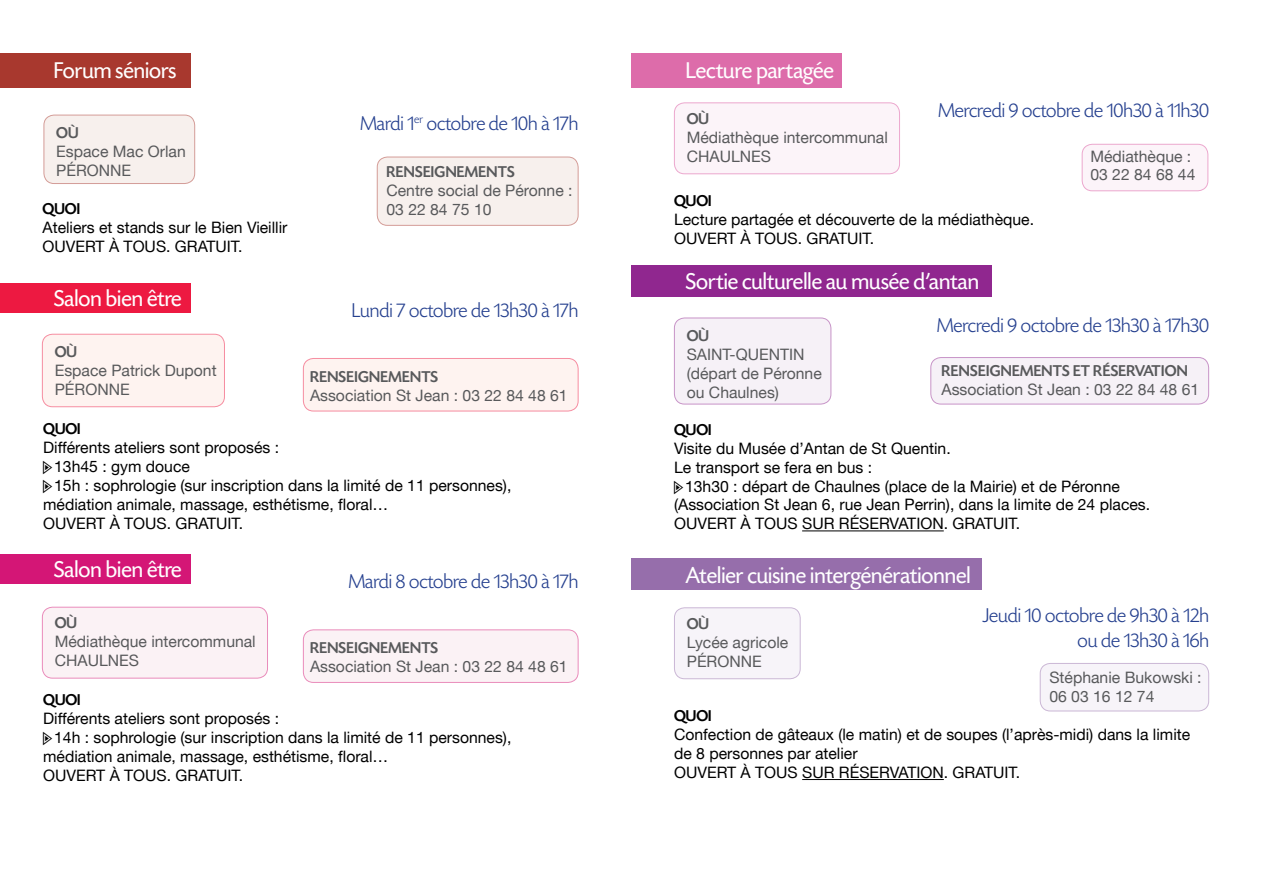
<style>
.page{position:relative;width:1263px;height:893px;background:#fff}
.page>*{position:absolute;margin:0;border:0;box-sizing:border-box;transform-origin:0 0}
.t1{font:24px "Today SHOP";color:#fff}
.t2{font:300 21px "Today SHOP";color:#25408f}
.t3{font:500 16.5px "Today SHOP";letter-spacing:.02em;color:#58595b}
.t4{font:500 16.5px "Today SHOP";color:#000}
.t5{font:15.75px/18.9px "Helvetica Neue LT";color:#000}
.t6{font:15.75px/18.9px "Helvetica Neue LT";color:#58595b}
.s1{font-family:"Pointers";font-size:15px}
</style>
<div class="page">
<div style="left:0;top:283px;width:191px;height:30px;background:#ed1941"></div>
<div style="left:0;top:554px;width:191px;height:30px;background:#d41676"></div>
<hr style="left:802px;top:779px;width:142px;height:1px;background:#000">
<hr style="left:802px;top:530px;width:142px;height:1px;background:#000">
<div style="left:0;top:54px;width:191px;height:34px;background:#a8382e"></div>
<div style="left:631px;top:54px;width:211px;height:34px;background:#dd6caa"></div>
<div style="left:631px;top:558px;width:351px;height:32px;background:#966eab"></div>
<div style="left:631px;top:265px;width:361px;height:32px;background:#90278f"></div>
<div style="left:44px;top:115px;width:151px;height:69px;background:#f7f0ed;border-radius:10px"></div>
<div style="left:44px;top:115px;width:151px;height:69px;border:1px solid #a8382e;border-radius:10px"></div>
<div style="left:674px;top:318px;width:157px;height:86px;background:#f6f1f7;border-radius:10px"></div>
<div style="left:674px;top:318px;width:157px;height:86px;border:1px solid #90278f;border-radius:10px"></div>
<div style="left:42px;top:334px;width:182px;height:73px;background:#fef3f0;border-radius:10px"></div>
<div style="left:42px;top:334px;width:183px;height:73px;border:1px solid #ed1941;border-radius:10px"></div>
<div style="left:42px;top:607px;width:225px;height:71px;background:#fbf2f5;border-radius:10px"></div>
<div style="left:42px;top:607px;width:226px;height:71px;border:1px solid #d41676;border-radius:10px"></div>
<div style="left:377px;top:157px;width:201px;height:68px;background:#f7f0ed;border-radius:10px"></div>
<div style="left:377px;top:157px;width:201px;height:69px;border:1px solid #a8382e;border-radius:10px"></div>
<div style="left:1082px;top:144px;width:126px;height:47px;background:#fcf4f9;border-radius:10px"></div>
<div style="left:1082px;top:144px;width:126px;height:47px;border:1px solid #d94e9c;border-radius:10px"></div>
<div style="left:1040px;top:663px;width:169px;height:48px;background:#f7f4f9;border-radius:10px"></div>
<div style="left:1040px;top:663px;width:169px;height:48px;border:1px solid #966eab;border-radius:10px"></div>
<div style="left:931px;top:358px;width:278px;height:46px;background:#f6f1f7;border-radius:10px"></div>
<div style="left:930px;top:357px;width:279px;height:47px;border:1px solid #90278f;border-radius:10px"></div>
<div style="left:303px;top:358px;width:275px;height:53px;background:#fef3f0;border-radius:10px"></div>
<div style="left:303px;top:358px;width:275px;height:53px;border:1px solid #ed1941;border-radius:10px"></div>
<div style="left:303px;top:630px;width:275px;height:52px;background:#fbf2f5;border-radius:10px"></div>
<div style="left:303px;top:629px;width:275px;height:54px;border:1px solid #d41676;border-radius:10px"></div>
<div style="left:674px;top:103px;width:225px;height:71px;background:#fcf4f9;border-radius:10px"></div>
<div style="left:674px;top:102px;width:226px;height:72px;border:1px solid #d94e9c;border-radius:10px"></div>
<div style="left:674px;top:608px;width:126px;height:71px;background:#f7f4f9;border-radius:10px"></div>
<div style="left:674px;top:607px;width:126px;height:72px;border:1px solid #966eab;border-radius:10px"></div>
<p class="t1" style="left:54px;top:58px;width:124px">Forum séniors</p>
<p class="t1" style="left:686px;top:58px;width:150px">Lecture partagée</p>
<p class="t3" style="left:56px;top:124px;width:24px">OÙ</p>
<p class="t6" style="left:56px;top:142px;width:131px">Espace Mac Orlan</p>
<p class="t6" style="left:56px;top:160px;width:76px">PÉRONNE</p>
<p class="t4" style="left:43px;top:200px;width:39px">QUOI</p>
<p class="t5" style="left:43px;top:218px;width:247px">Ateliers et stands sur le Bien Vieillir</p>
<p class="t5" style="left:43px;top:237px;width:202px">OUVERT À TOUS. GRATUIT.</p>
<p class="t1" style="left:54px;top:285px;width:129px">Salon bien être</p>
<p class="t3" style="left:55px;top:343px;width:24px">OÙ</p>
<p class="t6" style="left:55px;top:361px;width:163px">Espace Patrick Dupont</p>
<p class="t6" style="left:55px;top:380px;width:76px">PÉRONNE</p>
<p class="t2" style="left:361px;top:112px;width:219px">Mardi 1<sup>er</sup> octobre de 10h à 17h</p>
<p class="t3" style="left:386px;top:164px;width:130px">RENSEIGNEMENTS</p>
<p class="t6" style="left:386px;top:181px;width:188px">Centre social de Péronne :<br>03 22 84 75 10</p>
<p class="t2" style="left:352px;top:299px;width:228px">Lundi 7 octobre de 13h30 à 17h</p>
<p class="t3" style="left:310px;top:368px;width:130px">RENSEIGNEMENTS</p>
<p class="t6" style="left:310px;top:386px;width:259px">Association St Jean : 03 22 84 48 61</p>
<p class="t4" style="left:43px;top:420px;width:39px">QUOI</p>
<p class="t5" style="left:43px;top:438px;width:237px">Différents ateliers sont proposés :</p>
<p class="t5" style="left:43px;top:457px;width:148px"><span class="s1">g</span>13h45 : gym douce</p>
<p class="t5" style="left:43px;top:475px;width:470px"><span class="s1">g</span>15h : sophrologie (sur inscription dans la limité de 11 personnes), médiation animale, massage, esthétisme, floral…</p>
<p class="t5" style="left:43px;top:513px;width:202px">OUVERT À TOUS. GRATUIT.</p>
<p class="t1" style="left:54px;top:557px;width:129px">Salon bien être</p>
<p class="t3" style="left:55px;top:615px;width:24px">OÙ</p>
<p class="t6" style="left:55px;top:632px;width:203px">Médiathèque intercommunal</p>
<p class="t6" style="left:55px;top:651px;width:86px">CHAULNES</p>
<p class="t2" style="left:349px;top:570px;width:231px">Mardi 8 octobre de 13h30 à 17h</p>
<p class="t3" style="left:310px;top:639px;width:130px">RENSEIGNEMENTS</p>
<p class="t6" style="left:310px;top:657px;width:259px">Association St Jean : 03 22 84 48 61</p>
<p class="t4" style="left:43px;top:692px;width:39px">QUOI</p>
<p class="t5" style="left:43px;top:709px;width:237px">Différents ateliers sont proposés :</p>
<p class="t5" style="left:43px;top:728px;width:470px"><span class="s1">g</span>14h : sophrologie (sur inscription dans la limité de 11 personnes), médiation animale, massage, esthétisme, floral…</p>
<p class="t5" style="left:43px;top:766px;width:202px">OUVERT À TOUS. GRATUIT.</p>
<p class="t3" style="left:687px;top:110px;width:24px">OÙ</p>
<p class="t6" style="left:687px;top:128px;width:203px">Médiathèque intercommunal</p>
<p class="t6" style="left:687px;top:147px;width:86px">CHAULNES</p>
<p class="t2" style="left:938px;top:100px;width:272px">Mercredi 9 octobre de 10h30 à 11h30</p>
<p class="t6" style="left:1090px;top:146px;width:107px">Médiathèque :<br>03 22 84 68 44</p>
<p class="t4" style="left:674px;top:192px;width:39px">QUOI</p>
<p class="t5" style="left:674px;top:209px;width:362px">Lecture partagée et découverte de la médiathèque.</p>
<p class="t5" style="left:674px;top:228px;width:202px">OUVERT À TOUS. GRATUIT.</p>
<p class="t1" style="left:686px;top:269px;width:295px">Sortie culturelle au musée d’antan</p>
<p class="t3" style="left:687px;top:327px;width:24px">OÙ</p>
<p class="t6" style="left:687px;top:344px;width:119px">SAINT-QUENTIN</p>
<p class="t6" style="left:687px;top:363px;width:137px">(départ de Péronne ou Chaulnes)</p>
<p class="t2" style="left:937px;top:315px;width:273px">Mercredi 9 octobre de 13h30 à 17h30</p>
<p class="t3" style="left:941px;top:362px;width:248px">RENSEIGNEMENTS ET RÉSERVATION</p>
<p class="t6" style="left:941px;top:380px;width:259px">Association St Jean : 03 22 84 48 61</p>
<p class="t4" style="left:674px;top:421px;width:39px">QUOI</p>
<p class="t5" style="left:674px;top:438px;width:278px">Visite du Musée d’Antan de St Quentin.</p>
<p class="t5" style="left:674px;top:457px;width:200px">Le transport se fera en bus :</p>
<p class="t5" style="left:674px;top:476px;width:478px"><span class="s1">g</span>13h30 : départ de Chaulnes (place de la Mairie) et de Péronne (Association St Jean 6, rue Jean Perrin), dans la limite de 24 places.</p>
<p class="t5" style="left:674px;top:514px;width:348px">OUVERT À TOUS SUR RÉSERVATION. GRATUIT.</p>
<p class="t1" style="left:686px;top:562px;width:286px">Atelier cuisine intergénérationnel</p>
<p class="t3" style="left:687px;top:615px;width:24px">OÙ</p>
<p class="t6" style="left:687px;top:633px;width:103px">Lycée agricole</p>
<p class="t6" style="left:687px;top:652px;width:76px">PÉRONNE</p>
<p class="t2" style="left:982px;top:605px;width:228px">Jeudi 10 octobre de 9h30 à 12h</p>
<p class="t2" style="left:1077px;top:630px;width:133px">ou de 13h30 à 16h</p>
<p class="t6" style="left:1049px;top:668px;width:154px">Stéphanie Bukowski :</p>
<p class="t6" style="left:1049px;top:686px;width:107px">06 03 16 12 74</p>
<p class="t4" style="left:674px;top:707px;width:39px">QUOI</p>
<p class="t5" style="left:674px;top:725px;width:518px">Confection de gâteaux (le matin) et de soupes (l’après-midi) dans la limite de 8 personnes par atelier</p>
<p class="t5" style="left:674px;top:763px;width:348px">OUVERT À TOUS SUR RÉSERVATION. GRATUIT.</p>
</div>
